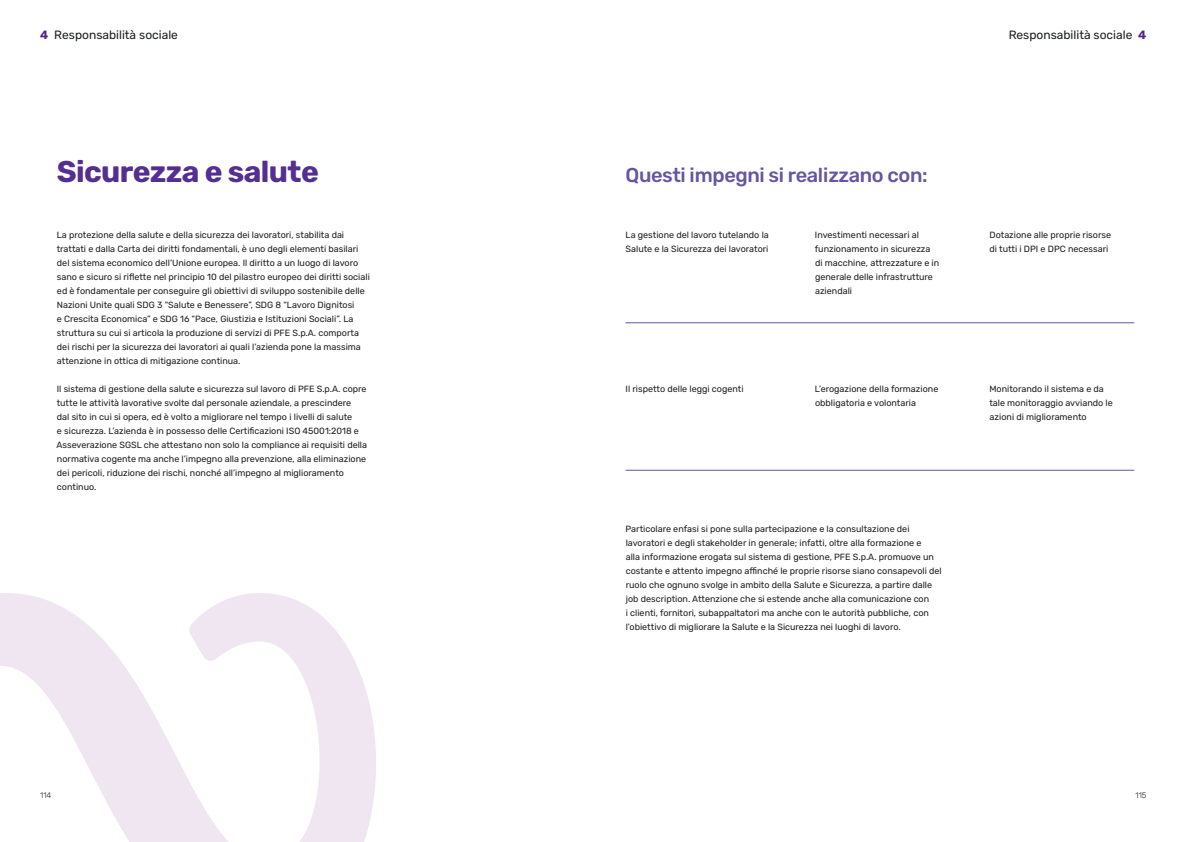
<style>
.page{position:relative;width:1191px;height:842px;background:#fff}
.page>*{position:absolute;margin:0;border:0;box-sizing:border-box;transform-origin:0 0}
.t1{font:700 30px "Rubik";letter-spacing:-.02em;color:#542e90}
.t2{font:20px "Rubik Medium 2";letter-spacing:-.02em;color:#6556a4}
.t3{font:12px "Rubik Regular 2";color:#1d1e1f}
.t4{font:9px/14px "Rubik Regular 2";color:#231f20}
.t5{font:9px/14px "Rubik";color:#231f20}
.t6{font:300 8px "Rubik";color:#231f20}
.s1{font-family:"Rubik";font-weight:700;color:#542683}
.s2{font-family:"Rubik"}
.s3{font-family:"Rubik Regular 2"}
</style>
<div class="page">
<svg style="left:0;top:593px;width:376px;height:249px"></svg>
<hr style="left:625px;top:322px;width:509px;height:1px;background:#6556a4">
<hr style="left:625px;top:470px;width:509px;height:1px;background:#6556a4">
<h3 class="t3" style="left:40px;top:28px;width:139px"><span class="s1">4</span> Responsabilità sociale</h3>
<h3 class="t3" style="left:1008px;top:28px;width:139px">Responsabilità sociale <span class="s1">4</span></h3>
<h3 class="t1" style="left:57px;top:155px;width:264px">Sicurezza e salute</h3>
<p class="t4" style="left:57px;top:228px;width:315px">La protezione della salute e della sicurezza dei lavoratori, stabilita dai trattati e dalla Carta dei diritti fondamentali, è uno degli elementi basilari <span class="s2">del sistema economico dell’Unione europea. Il diritto a un luogo di lavoro sano e sicuro si riflette nel principio 10 del pilastro europeo dei diritti sociali </span>ed è fondamentale per conseguire gli obiettivi di sviluppo sostenibile delle <span class="s2">Nazioni Unite quali SDG 3 “Salute e Benessere”, SDG 8 “Lavoro Dignitosi<br></span>e Crescita Economica” e SDG 16 “Pace, Giustizia e Istituzioni Sociali”. La struttura su cui si articola la produzione di servizi di PFE S.p.A. comporta <span class="s2">dei rischi per la sicurezza dei lavoratori ai quali l’azienda pone la massima </span>attenzione in ottica di mitigazione continua.</p>
<p class="t4" style="left:56px;top:382px;width:312px">Il sistema di gestione della salute e sicurezza sul lavoro di PFE S.p.A. copre tutte le attività lavorative svolte dal personale aziendale, a prescindere<br>dal sito in cui si opera, ed è volto a migliorare nel tempo i livelli di salute<br><span class="s2">e sicurezza. L’azienda è in possesso delle Certificazioni ISO 45001:2018 e </span>Asseverazione SGSL che attestano non solo la compliance ai requisiti della <span class="s2">normativa cogente ma anche l’impegno alla prevenzione, alla eliminazione dei pericoli, riduzione dei rischi, nonché all’impegno al miglioramento </span>continuo.</p>
<h4 class="t2" style="left:625px;top:164px;width:303px">Questi impegni si realizzano con:</h4>
<p class="t4" style="left:625px;top:228px;width:145px">La gestione del lavoro tutelando la<br>Salute e la Sicurezza dei lavoratori</p>
<p class="t4" style="left:815px;top:228px;width:126px">Investimenti necessari al funzionamento in sicurezza di macchine, attrezzature e in generale delle infrastrutture aziendali</p>
<p class="t4" style="left:989px;top:228px;width:123px">Dotazione alle proprie risorse di tutti i DPI e DPC necessari</p>
<p class="t4" style="left:625px;top:382px;width:119px">Il rispetto delle leggi cogenti</p>
<p class="t5" style="left:815px;top:382px;width:125px">L’erogazione della formazione <span class="s3">obbligatoria e volontaria</span></p>
<p class="t4" style="left:989px;top:382px;width:125px">Monitorando il sistema e da tale monitoraggio avviando le azioni di miglioramento</p>
<p class="t4" style="left:625px;top:522px;width:318px">Particolare enfasi si pone sulla partecipazione e la consultazione dei lavoratori e degli stakeholder in generale; infatti, oltre alla formazione e<br>alla informazione erogata sul sistema di gestione, PFE S.p.A. promuove un <span class="s2">costante e attento impegno affinché le proprie risorse siano consapevoli del </span>ruolo che ognuno svolge in ambito della Salute e Sicurezza, a partire dalle job description. Attenzione che si estende anche alla comunicazione con<br>i clienti, fornitori, subappaltatori ma anche con le autorità pubbliche, con <span class="s2">l’obiettivo di migliorare la Salute e la Sicurezza nei luoghi di lavoro.</span></p>
<p class="t6" style="left:40px;top:791px;width:13px">114</p>
<p class="t6" style="left:1135px;top:791px;width:12px">115</p>
</div>
